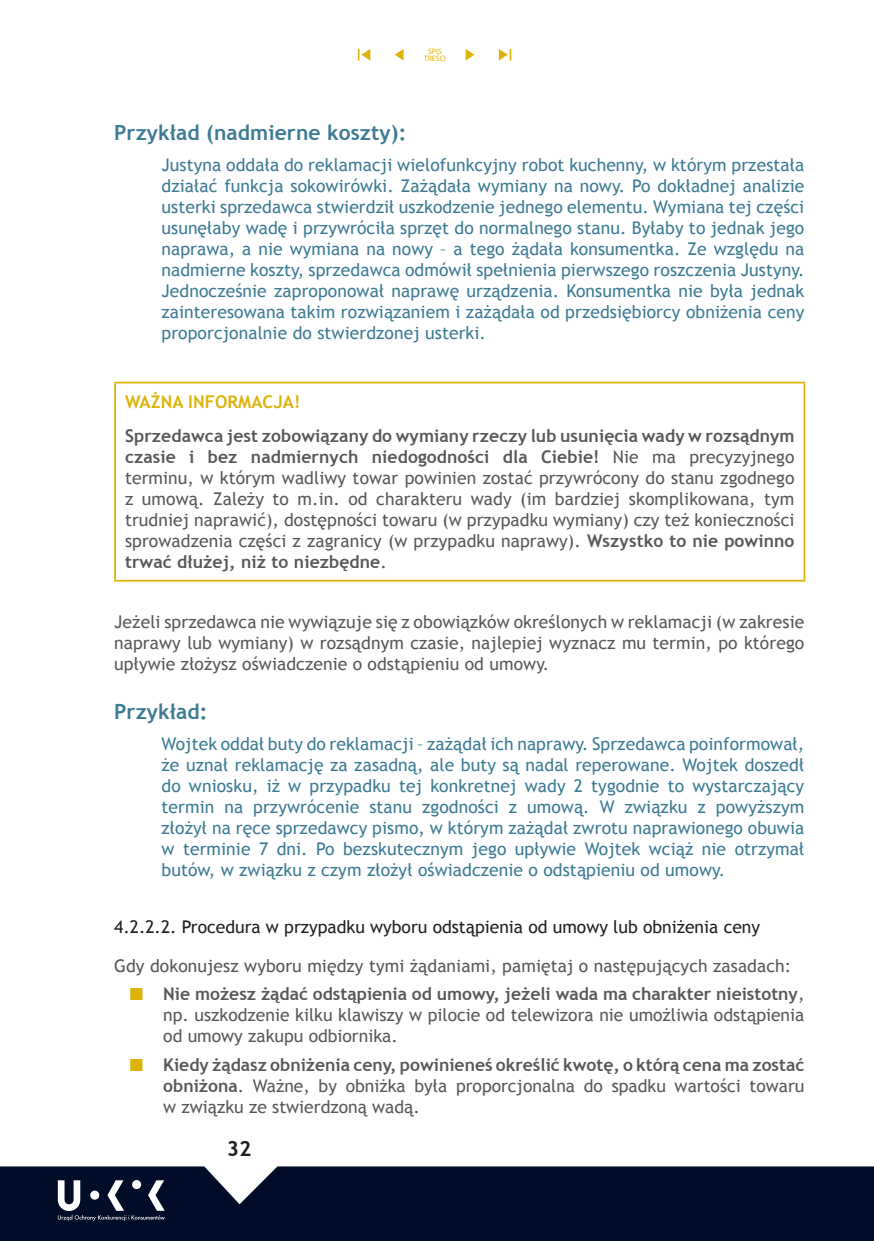
<style>
.page{position:relative;width:874px;height:1241px;background:#fff}
.page>*{position:absolute;margin:0;border:0;box-sizing:border-box;transform-origin:0 0}
.t1{font:700 21px "Trebuchet MS";letter-spacing:.005em;color:#3c7b93}
.t2{font:700 21px "Trebuchet MS";color:#231f20}
.t3{font:17.5px/21px "Trebuchet MS";letter-spacing:.005em;color:#3c7b93;text-align:justify}
.t4{font:17.5px/21px "Trebuchet MS";letter-spacing:.005em;color:#57585a;text-align:justify}
.t5{font:17.5px "Trebuchet MS";color:#231f20}
.t6{font:700 17.5px "Trebuchet MS";letter-spacing:.005em;color:#deb308}
.t7{font:7.88px/7px "Myriad Pro";color:#deb308;text-align:center}
.s1{font-weight:700}
.s2{color:#deb308}
</style>
<div class="page">
<hr style="left:114px;top:381px;width:690px;height:2px;background:#deb308">
<hr style="left:114px;top:383px;width:2px;height:196px;background:#deb308">
<hr style="left:803px;top:383px;width:1px;height:196px;background:#deb308">
<hr style="left:114px;top:579px;width:690px;height:2px;background:#deb308">
<div style="left:0;top:1166px;width:873px;height:74px;background:#000c28"></div>
<div style="left:132px;top:1179px;width:9px;height:9px;background:#000c28;border-radius:50%"></div>
<svg style="left:58px;top:1180px;width:107px;height:40px"></svg>
<svg style="left:358px;top:49px;width:12px;height:12px"></svg>
<svg style="left:498px;top:49px;width:13px;height:12px"></svg>
<svg style="left:394px;top:49px;width:9px;height:11px"></svg>
<svg style="left:465px;top:49px;width:9px;height:12px"></svg>
<p class="t7" style="left:423px;top:47px;width:24px">SPIS<br>TREŚCI</p>
<p class="t1" style="left:114px;top:119px;width:293px">Przykład (nadmierne koszty):</p>
<p class="t3" style="left:161px;top:154px;width:644px">Justyna oddała do reklamacji wielofunkcyjny robot kuchenny, w którym przestała działać funkcja sokowirówki. Zażądała wymiany na nowy. Po dokładnej analizie usterki sprzedawca stwierdził uszkodzenie jednego elementu. Wymiana tej części usunęłaby wadę i przywróciła sprzęt do normalnego stanu. Byłaby to jednak jego naprawa, a nie wymiana na nowy – a tego żądała konsumentka. Ze względu na nadmierne koszty, sprzedawca odmówił spełnienia pierwszego roszczenia Justyny.<br>Jednocześnie zaproponował naprawę urządzenia. Konsumentka nie była jednak zainteresowana takim rozwiązaniem i zażądała od przedsiębiorcy obniżenia ceny proporcjonalnie do stwierdzonej usterki.</p>
<p class="t6" style="left:125px;top:391px;width:177px">WAŻNA INFORMACJA!</p>
<p class="t4" style="left:125px;top:425px;width:670px"><span class="s1">Sprzedawca jest zobowiązany do wymiany rzeczy lub usunięcia wady w rozsądnym czasie i bez nadmiernych niedogodności dla Ciebie!</span> Nie ma precyzyjnego terminu, w którym wadliwy towar powinien zostać przywrócony do stanu zgodnego z umową. Zależy to m.in. od charakteru wady (im bardziej skomplikowana, tym trudniej naprawić), dostępności towaru (w przypadku wymiany) czy też konieczności sprowadzenia części z zagranicy (w przypadku naprawy). <span class="s1">Wszystko to nie powinno trwać dłużej, niż to niezbędne</span>.</p>
<p class="t4" style="left:114px;top:611px;width:691px">Jeżeli sprzedawca nie wywiązuje się z obowiązków określonych w reklamacji (w zakresie naprawy lub wymiany) w rozsądnym czasie, najlepiej wyznacz mu termin, po którego upływie złożysz oświadczenie o odstąpieniu od umowy.</p>
<p class="t1" style="left:114px;top:698px;width:95px">Przykład:</p>
<p class="t3" style="left:161px;top:733px;width:644px">Wojtek oddał buty do reklamacji – zażądał ich naprawy. Sprzedawca poinformował, że uznał reklamację za zasadną, ale buty są nadal reperowane. Wojtek doszedł do wniosku, iż w przypadku tej konkretnej wady 2 tygodnie to wystarczający termin na przywrócenie stanu zgodności z umową. W związku z powyższym złożył na ręce sprzedawcy pismo, w którym zażądał zwrotu naprawionego obuwia w terminie 7 dni. Po bezskutecznym jego upływie Wojtek wciąż nie otrzymał butów, w związku z czym złożył oświadczenie o odstąpieniu od umowy.</p>
<p class="t5" style="left:114px;top:916px;width:647px">4.2.2.2. Procedura w przypadku wyboru odstąpienia od umowy lub obniżenia ceny</p>
<p class="t4" style="left:114px;top:955px;width:678px">Gdy dokonujesz wyboru między tymi żądaniami, pamiętaj o następujących zasadach:</p>
<p class="t4" style="left:163px;top:983px;width:642px;text-indent:-33px"><span class="s2">■</span> <span class="s1">Nie możesz żądać odstąpienia od umowy, jeżeli wada ma charakter nieistotny</span>, np. uszkodzenie kilku klawiszy w pilocie od telewizora nie umożliwia odstąpienia od umowy zakupu odbiornika.</p>
<p class="t4" style="left:163px;top:1054px;width:642px;text-indent:-33px"><span class="s2">■</span> <span class="s1">Kiedy żądasz obniżenia ceny, powinieneś określić kwotę, o którą cena ma zostać obniżona</span>. Ważne, by obniżka była proporcjonalna do spadku wartości towaru w związku ze stwierdzoną wadą.</p>
<p class="t2" style="left:227px;top:1134px;width:26px">32</p>
</div>
